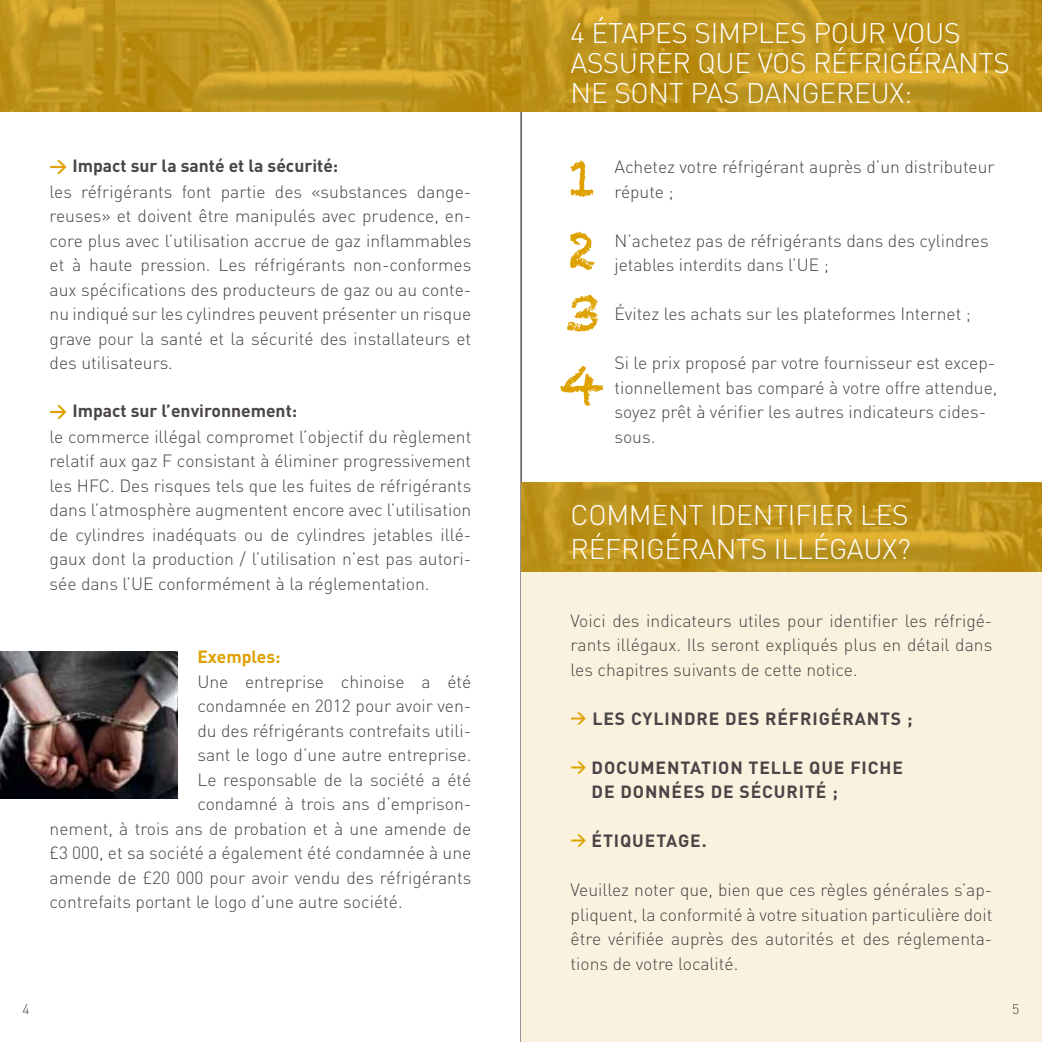
<style>
.page{position:relative;width:1042px;height:1042px;background:#fff}
.page>*{position:absolute;margin:0;border:0;box-sizing:border-box;transform-origin:0 0}
.t1{font:50.75px/71.8px "Chalkduster";color:#dea100}
.t2{font:300 28px/29.8px "DIN";letter-spacing:-.01em;color:#fff}
.t3{font:300 17.5px/24.5px "DIN";color:#494445}
.t4{font:700 17.5px "DIN";letter-spacing:.05em;color:#494445}
.t5{font:700 17.5px "DIN";letter-spacing:-.01em;color:#dea100}
.t6{font:300 14px "DIN";color:#494445}
.s1{font-weight:700;color:#dea100}
.s2{font-weight:700}
.s3{font-size:15.75px;color:#dea100}
</style>
<div class="page">
<hr style="left:521px;top:0;width:1px;height:1042px;background:#000">
<svg style="left:521px;top:0;width:521px;height:111px;background:#bf951d"></svg>
<svg style="left:0;top:0;width:521px;height:111px;background:#bf941c"></svg>
<div style="left:521px;top:563px;width:521px;height:479px;background:#fbf1df"></div>
<svg style="left:521px;top:482px;width:521px;height:90px;background:#bf941c"></svg>
<img style="left:0;top:651px;width:177px;height:147px">
<p class="t3" style="left:50px;top:152px;width:423px;line-height:26.2px"><span class="s1">&gt;</span> <span class="s2">IMPACT SUR LA SANTÉ ET LA SÉCURITÉ:<br></span>les réfrigérants font partie des «substances dange-</p>
<p class="t3" style="left:50px;top:204px;width:423px;text-align:justify">reuses» et doivent être manipulés avec prudence, en&shy;core plus avec l’utilisation accrue de gaz inflammables et à haute pression. Les réfrigérants non-conformes aux spécifications des producteurs de gaz ou au conte&shy;nu indiqué sur les cylindres peuvent présenter un risque grave pour la santé et la sécurité des installateurs et des utilisateurs.</p>
<p class="t3" style="left:50px;top:397px;width:423px;line-height:26.2px"><span class="s1">&gt;</span> <span class="s2">IMPACT SUR L’ENVIRONNEMENT:<br></span>le commerce illégal compromet l’objectif du règlement</p>
<p class="t3" style="left:50px;top:449px;width:423px;text-align:justify">relatif aux gaz F consistant à éliminer progressivement les HFC. Des risques tels que les fuites de réfrigérants dans l’atmosphère augmentent encore avec l’utilisation de cylindres inadéquats ou de cylindres jetables illé&shy;gaux dont la production / l’utilisation n’est pas autori&shy;sée dans l’UE conformément à la réglementation.</p>
<p class="t5" style="left:197px;top:645px;width:85px">EXEMPLES:</p>
<p class="t3" style="left:197px;top:669px;width:275px">Une entreprise chinoise a été</p>
<p class="t3" style="left:197px;top:694px;width:275px">condamnée en 2012 pour avoir ven-</p>
<p class="t3" style="left:197px;top:718px;width:275px">du des réfrigérants contrefaits utili-</p>
<p class="t3" style="left:197px;top:743px;width:275px">sant le logo d’une autre entreprise.</p>
<p class="t3" style="left:197px;top:767px;width:275px">Le responsable de la société a été</p>
<p class="t3" style="left:197px;top:792px;width:275px">condamné à trois ans d’emprison-</p>
<p class="t3" style="left:50px;top:816px;width:423px">nement, à trois ans de probation et à une amende de</p>
<p class="t3" style="left:50px;top:841px;width:423px">£3 000, et sa société a également été condamnée à une</p>
<p class="t3" style="left:50px;top:865px;width:423px">amende de £20 000 pour avoir vendu des réfrigérants</p>
<p class="t3" style="left:50px;top:890px;width:354px">contrefaits portant le logo d’une autre société.</p>
<p class="t6" style="left:23px;top:1000px;width:9px">4</p>
<h2 class="t2" style="left:570px;top:18px;width:441px">4 ÉTAPES SIMPLES POUR VOUS<br>ASSURER QUE VOS RÉFRIGÉRANTS<br>NE SONT PAS DANGEREUX:</h2>
<h1 class="t1" style="left:567px;top:143px;width:32px">1<br>2</h1>
<h1 class="t1" style="left:559px;top:278px;width:48px;line-height:70px">3<br>4</h1>
<p class="t3" style="left:614px;top:155px;width:382px">Achetez votre réfrigérant auprès d’un distributeur répute ;</p>
<p class="t3" style="left:614px;top:228px;width:376px">N’achetez pas de réfrigérants dans des cylindres jetables interdits dans l’UE ;</p>
<p class="t3" style="left:614px;top:302px;width:358px">Évitez les achats sur les plateformes Internet ;</p>
<p class="t3" style="left:614px;top:351px;width:384px">Si le prix proposé par votre fournisseur est excep&shy;tionnellement bas comparé à votre offre attendue, soyez prêt à vérifier les autres indicateurs cides&shy;sous.</p>
<h2 class="t2" style="left:570px;top:498px;width:342px;line-height:33.6px">COMMENT IDENTIFIER LES<br>RÉFRIGÉRANTS ILLÉGAUX?</h2>
<p class="t3" style="left:570px;top:608px;width:423px;text-align:justify">Voici des indicateurs utiles pour identifier les réfrigé&shy;rants illégaux. Ils seront expliqués plus en détail dans les chapitres suivants de cette notice.</p>
<p class="t4" style="left:570px;top:707px;width:343px"><span class="s3">&gt;</span> LES CYLIN DRE DES RÉFRIGÉRANTS ;</p>
<p class="t4" style="left:570px;top:756px;width:152px"><span class="s3">&gt;</span> DOCUMENTATION</p>
<p class="t4" style="left:748px;top:756px;width:156px">TELLE QUE FICHE</p>
<p class="t4" style="left:591px;top:780px;width:55px">DE DONN</p>
<p class="t4" style="left:671px;top:780px;width:168px">ÉES DE SÉCURITÉ ;</p>
<p class="t4" style="left:570px;top:829px;width:138px"><span class="s3">&gt;</span> ÉTIQUETAGE.</p>
<p class="t3" style="left:570px;top:877px;width:423px;text-align:justify">Veuillez noter que, bien que ces règles générales s’ap&shy;pliquent, la conformité à votre situation particulière doit être vérifiée auprès des autorités et des réglementa&shy;tions de votre localité.</p>
<p class="t6" style="left:1012px;top:1000px;width:9px">5</p>
</div>
